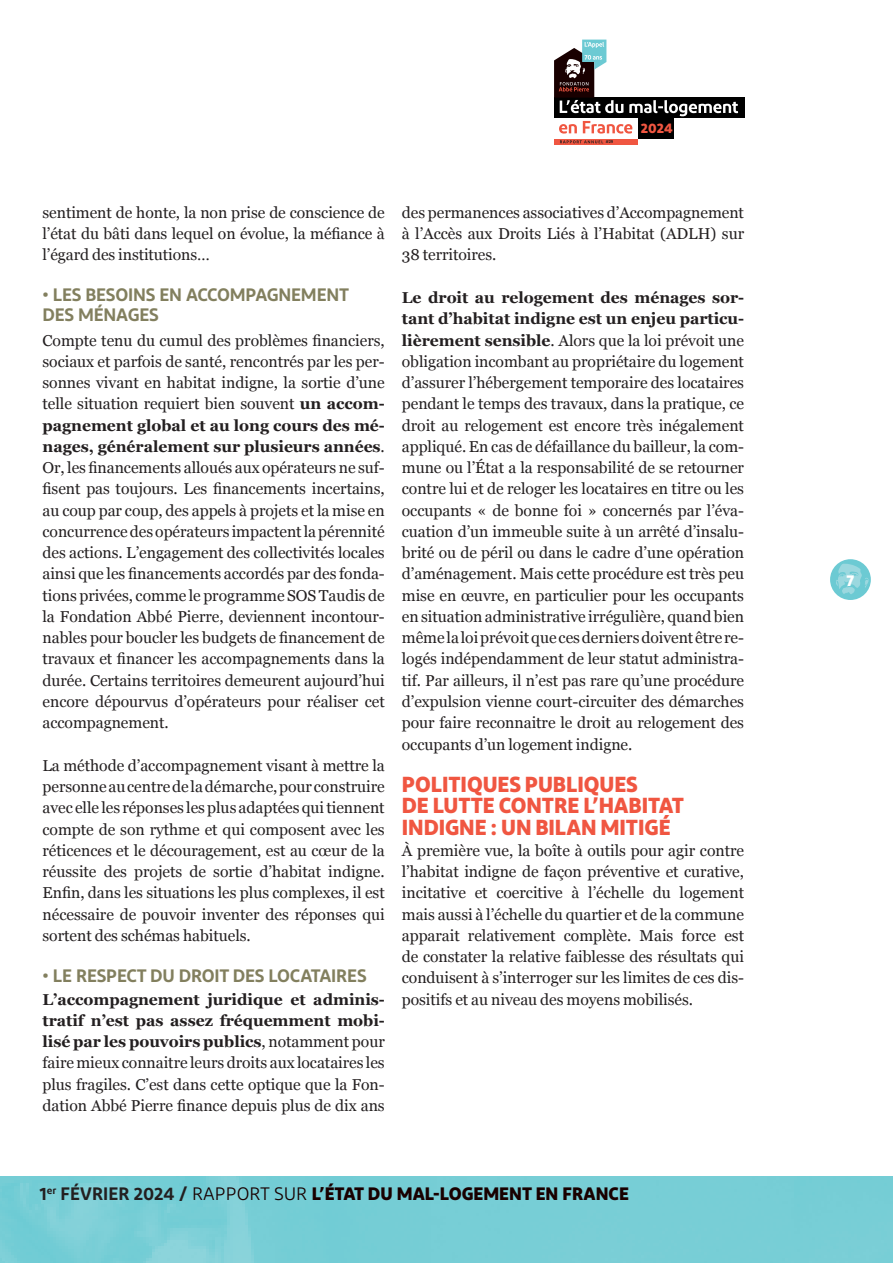
<style>
.page{position:relative;width:893px;height:1263px;background:#fff}
.page>*{position:absolute;margin:0;border:0;box-sizing:border-box;transform-origin:0 0}
.INTER{font:700 21.75px/21.3px "Diodrum";letter-spacing:-.005em;color:#f05641}
.INTER_3_OK{font:600 18px "Diodrum";letter-spacing:-.01em;color:#827f5e}
.t1{font:700 18px "Diodrum";color:#190000}
.TEXTE{font:15.75px/21.3px "Georgia";letter-spacing:-.005em;color:#231f20;text-align:justify}
.t2{font:700 15.75px "Diodrum";color:#fff}
.t3{font:700 13.8px "Diodrum";color:#f05641}
.t4{font:600 4.2px "Diodrum";color:#231f20}
.s1{font-weight:700}
.s2{font-weight:600;color:#231f20}
.s3{font-weight:400}
</style>
<div class="page">
<div style="left:830px;top:559px;width:41px;height:41px;background:#6ccad3;border-radius:50%"></div>
<svg style="left:835px;top:563px;width:34px;height:31px"></svg>
<div style="left:554px;top:138px;width:83px;height:7px;background:#f05641"></div>
<div style="left:554px;top:98px;width:190px;height:20px;background:#000"></div>
<div style="left:637px;top:118px;width:37px;height:20px;background:#000"></div>
<svg style="left:560px;top:140px;width:43px;height:3px"></svg>
<svg style="left:554px;top:40px;width:184px;height:94px"></svg>
<p class="t4" style="left:606px;top:139px;width:9px">#29</p>
<p class="t3" style="left:641px;top:119px;width:33px">2024</p>
<p class="TEXTE" style="left:43px;top:201px;width:344px">sentiment de honte, la non prise de conscience de l’état du bâti dans lequel on évolue, la méfiance à l’égard des institutions…</p>
<p class="INTER_3_OK" style="left:43px;top:283px;width:308px">• LES BESOINS EN ACCOMPAGNEMENT</p>
<p class="INTER_3_OK" style="left:43px;top:303px;width:118px">DES MÉNAGES</p>
<p class="TEXTE" style="left:43px;top:329px;width:344px">Compte tenu du cumul des problèmes financiers, sociaux et parfois de santé, rencontrés par les per&shy;sonnes vivant en habitat indigne, la sortie d’une telle situation requiert bien souvent <span class="s1">un accom&shy;pagnement global et au long cours des mé&shy;nages, généralement sur plusieurs années</span>.<br>Or, les financements alloués aux opérateurs ne suf&shy;fisent pas toujours. Les financements incertains, au coup par coup, des appels à projets et la mise en concurrence des opérateurs impactent la pérennité des actions. L’engagement des collectivités locales ainsi que les financements accordés par des fonda&shy;tions privées, comme le programme SOS Taudis de la Fondation Abbé Pierre, deviennent incontour&shy;nables pour boucler les budgets de financement de travaux et financer les accompagnements dans la durée. Certains territoires demeurent aujourd’hui encore dépourvus d’opérateurs pour réaliser cet accompagnement.</p>
<p class="TEXTE" style="left:43px;top:754px;width:344px">La méthode d’accompagnement visant à mettre la personne au centre de la démarche, pour construire avec elle les réponses les plus adaptées qui tiennent compte de son rythme et qui composent avec les réticences et le découragement, est au cœur de la réussite des projets de sortie d’habitat indigne.<br>Enfin, dans les situations les plus complexes, il est nécessaire de pouvoir inventer des réponses qui sortent des schémas habituels.</p>
<p class="INTER_3_OK" style="left:43px;top:964px;width:326px">• LE RESPECT DU DROIT DES LOCATAIRES</p>
<p class="TEXTE" style="left:43px;top:988px;width:344px"><span class="s1">L’accompagnement juridique et adminis&shy;tratif n’est pas assez fréquemment mobi&shy;lisé par les pouvoirs publics</span>, notamment pour faire mieux connaitre leurs droits aux locataires les plus fragiles. C’est dans cette optique que la Fon&shy;dation Abbé Pierre finance depuis plus de dix ans</p>
<p class="TEXTE" style="left:402px;top:201px;width:344px">des permanences associatives d’Accompagnement à l’Accès aux Droits Liés à l’Habitat (ADLH) sur 38 territoires.</p>
<p class="TEXTE" style="left:402px;top:286px;width:344px"><span class="s1">Le droit au relogement des ménages sor&shy;tant d’habitat indigne est un enjeu particu&shy;lièrement sensible</span>. Alors que la loi prévoit une obligation incombant au propriétaire du logement d’assurer l’hébergement temporaire des locataires pendant le temps des travaux, dans la pratique, ce droit au relogement est encore très inégalement appliqué. En cas de défaillance du bailleur, la com&shy;mune ou l’État a la responsabilité de se retourner contre lui et de reloger les locataires en titre ou les occupants « de bonne foi » concernés par l’éva&shy;cuation d’un immeuble suite à un arrêté d’insalu&shy;brité ou de péril ou dans le cadre d’une opération d’aménagement. Mais cette procédure est très peu mise en œuvre, en particulier pour les occupants en situation administrative irrégulière, quand bien même la loi prévoit que ces derniers doivent être re&shy;logés indépendamment de leur statut administra&shy;tif. Par ailleurs, il n’est pas rare qu’une procédure d’expulsion vienne court-circuiter des démarches pour faire reconnaitre le droit au relogement des occupants d’un logement indigne.</p>
<p class="INTER" style="left:402px;top:773px;width:237px">POLITIQUES PUBLIQUES</p>
<p class="INTER" style="left:402px;top:794px;width:284px">DE LUTTE CONTRE L’HABITAT<br>INDIGNE : UN BILAN MITIGÉ</p>
<p class="TEXTE" style="left:402px;top:839px;width:344px">À première vue, la boîte à outils pour agir contre l’habitat indigne de façon préventive et curative, incitative et coercitive à l’échelle du logement mais aussi à l’échelle du quartier et de la commune apparait relativement complète. Mais force est de constater la relative faiblesse des résultats qui conduisent à s’interroger sur les limites de ces dis&shy;positifs et au niveau des moyens mobilisés.</p>
<p class="t1" style="left:40px;top:1182px;width:591px"><span class="s2">1</span><sup>er</sup> <span class="s2">FÉVRIER 2024 /</span> <span class="s3">RAPPORT SUR</span> L’ÉTAT DU MAL-LOGEMENT EN FRANCE</p>
<p class="t2" style="left:846px;top:570px;width:9px">7</p>
</div>
